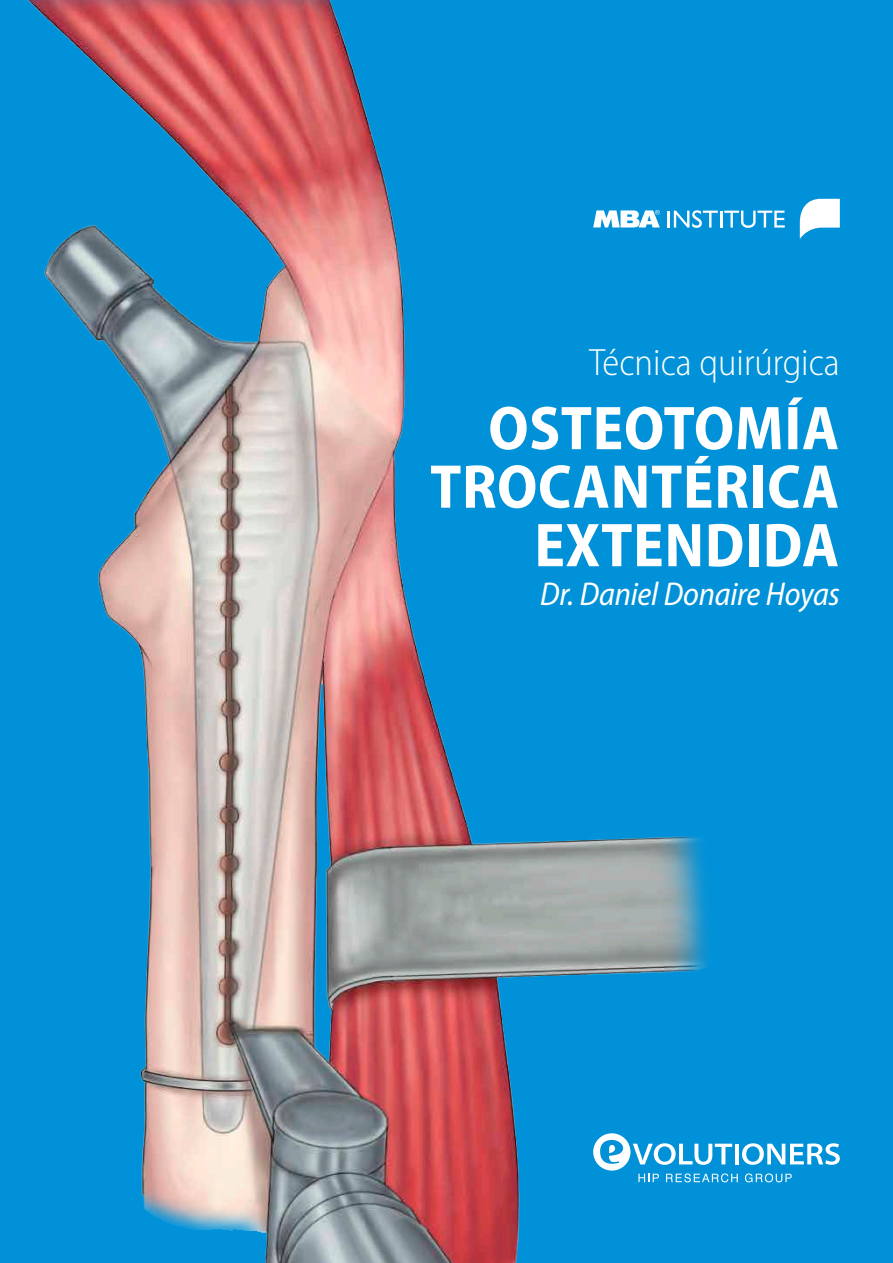
<style>
.page{position:relative;width:893px;height:1263px;background:#0091d8}
.page>*{position:absolute;margin:0;border:0;box-sizing:border-box;transform-origin:0 0}
.t1{font:700 semi-condensed 62.4px/58.5px "Myriad Pro";letter-spacing:.01em;color:#fff;text-align:right}
.t2{font:300 semi-condensed 38.25px "Myriad Pro";color:#fff}
.t3{font:italic semi-condensed 33.15px "Myriad Pro";letter-spacing:-.01em;color:#fff}
</style>
<div class="page">
<img style="left:27px;top:0;width:700px;height:1263px">
<svg style="left:593px;top:210px;width:67px;height:17px"></svg>
<svg style="left:668px;top:210px;width:117px;height:18px"></svg>
<svg style="left:800px;top:199px;width:40px;height:40px"></svg>
<svg style="left:593px;top:1133px;width:247px;height:49px"></svg>
<p class="t2" style="left:589px;top:340px;width:252px">Técnica quirúrgica</p>
<p class="t1" style="left:430px;top:397px;width:411px">OSTEOTOMÍA<br>TROCANTÉRICA<br>EXTENDIDA</p>
<p class="t3" style="left:540px;top:574px;width:301px">Dr. Daniel Donaire Hoyas</p>
</div>
